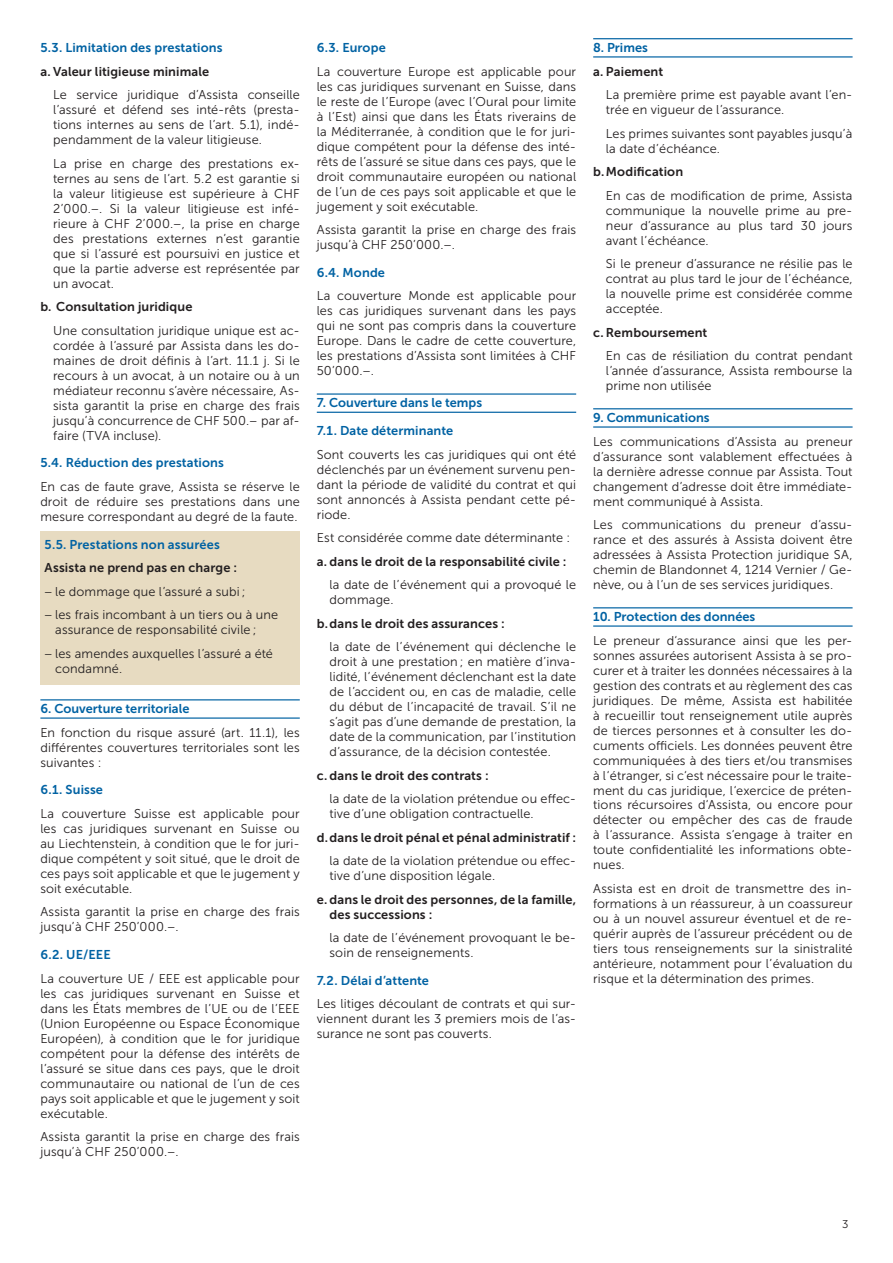
<style>
.page{position:relative;width:893px;height:1263px;background:#fff}
.page>*{position:absolute;margin:0;border:0;box-sizing:border-box;transform-origin:0 0}
.t1{font:12.75px/15px "Museo Sans 300";letter-spacing:.01em;color:#231f20;text-align:justify}
.t2{font:12.75px/15px "Museo Sans 700";letter-spacing:.01em;color:#231f20}
.t3{font:12.75px/27.8px "Museo Sans 700";color:#0062a3}
.t4{font:11.25px "Museo Sans 300";color:#231f20}
</style>
<div class="page">
<div style="left:40px;top:531px;width:260px;height:29px;background:#e7dbc1"></div>
<div style="left:40px;top:554px;width:260px;height:30px;background:#e7dbc1"></div>
<div style="left:40px;top:578px;width:260px;height:29px;background:#e7dbc1"></div>
<div style="left:40px;top:601px;width:260px;height:45px;background:#e7dbc1"></div>
<div style="left:40px;top:640px;width:260px;height:44px;background:#e7dbc1"></div>
<hr style="left:40px;top:699px;width:260px;height:1px;background:#0062a3">
<hr style="left:40px;top:717px;width:260px;height:2px;background:#0062a3">
<hr style="left:317px;top:393px;width:259px;height:2px;background:#0062a3">
<hr style="left:317px;top:412px;width:259px;height:1px;background:#0062a3">
<hr style="left:593px;top:38px;width:260px;height:1px;background:#0062a3">
<hr style="left:593px;top:56px;width:260px;height:2px;background:#0062a3">
<hr style="left:593px;top:408px;width:260px;height:1px;background:#0062a3">
<hr style="left:593px;top:426px;width:260px;height:2px;background:#0062a3">
<hr style="left:593px;top:607px;width:260px;height:1px;background:#0062a3">
<hr style="left:593px;top:625px;width:260px;height:2px;background:#0062a3">
<p class="t3" style="left:40px;top:34px;width:184px">5.3. Limitation des prestations</p>
<p class="t2" style="left:40px;top:64px;width:170px">a. Valeur litigieuse minimale</p>
<p class="t1" style="left:53px;top:87px;width:248px">Le service juridique d’Assista conseille l’assuré et défend ses inté-rêts (presta&shy;tions internes au sens de l’art. 5.1), indé&shy;pendamment de la valeur litigieuse.</p>
<p class="t1" style="left:53px;top:156px;width:248px">La prise en charge des prestations ex&shy;ternes au sens de l’art. 5.2 est garantie si la valeur litigieuse est supérieure à CHF 2’000.–. Si la valeur litigieuse est infé&shy;rieure à CHF 2’000.–, la prise en charge des prestations externes n’est garantie que si l’assuré est poursuivi en justice et que la partie adverse est représentée par un avocat.</p>
<p class="t2" style="left:40px;top:299px;width:153px">b. Consultation juridique</p>
<p class="t1" style="left:53px;top:323px;width:248px">Une consultation juridique unique est ac&shy;cordée à l’assuré par Assista dans les do&shy;maines de droit définis à l’art. 11.1 j. Si le recours à un avocat, à un notaire ou à un médiateur reconnu s’avère nécessaire, As&shy;sista garantit la prise en charge des frais jusqu’à concurrence de CHF 500.– par af&shy;faire (TVA incluse).</p>
<p class="t3" style="left:40px;top:449px;width:185px">5.4. Réduction des prestations</p>
<p class="t1" style="left:40px;top:479px;width:261px">En cas de faute grave, Assista se réserve le droit de réduire ses prestations dans une mesure correspondant au degré de la faute.</p>
<p class="t3" style="left:45px;top:530px;width:177px">5.5. Prestations non assurées</p>
<p class="t2" style="left:45px;top:560px;width:194px">Assista ne prend pas en charge :</p>
<p class="t1" style="left:45px;top:579px;width:235px;line-height:23.5px">− le dommage que l’assuré a subi ;<br>− les frais incombant à un tiers ou à une</p>
<p class="t1" style="left:45px;top:618px;width:230px;line-height:23.5px;text-align:center">assurance de responsabilité civile ;<br>− les amendes auxquelles l’assuré a été</p>
<p class="t1" style="left:55px;top:661px;width:68px">condamné.</p>
<p class="t3" style="left:40px;top:695px;width:151px">6. Couverture territoriale</p>
<p class="t1" style="left:40px;top:725px;width:261px">En fonction du risque assuré (art. 11.1), les différentes couvertures territoriales sont les suivantes :</p>
<p class="t3" style="left:40px;top:776px;width:64px">6.1. Suisse</p>
<p class="t1" style="left:40px;top:806px;width:261px">La couverture Suisse est applicable pour les cas juridiques survenant en Suisse ou au Liechtenstein, à condition que le for juri&shy;dique compétent y soit situé, que le droit de ces pays soit applicable et que le jugement y soit exécutable.</p>
<p class="t1" style="left:40px;top:904px;width:261px">Assista garantit la prise en charge des frais jusqu’à CHF 250’000.–.</p>
<p class="t3" style="left:40px;top:941px;width:72px">6.2. UE/EEE</p>
<p class="t1" style="left:40px;top:971px;width:261px">La couverture UE / EEE est applicable pour les cas juridiques survenant en Suisse et dans les États membres de l’UE ou de l’EEE (Union Européenne ou Espace Économique Européen), à condition que le for juridique compétent pour la défense des intérêts de l’assuré se situe dans ces pays, que le droit communautaire ou national de l’un de ces pays soit applicable et que le jugement y soit exécutable.</p>
<p class="t1" style="left:40px;top:1129px;width:261px">Assista garantit la prise en charge des frais jusqu’à CHF 250’000.–.</p>
<p class="t3" style="left:317px;top:34px;width:71px">6.3. Europe</p>
<p class="t1" style="left:317px;top:64px;width:261px">La couverture Europe est applicable pour les cas juridiques survenant en Suisse, dans le reste de l’Europe (avec l’Oural pour limite à l’Est) ainsi que dans les États riverains de la Méditerranée, à condition que le for juri&shy;dique compétent pour la défense des inté&shy;rêts de l’assuré se situe dans ces pays, que le droit communautaire européen ou national de l’un de ces pays soit applicable et que le jugement y soit exécutable.</p>
<p class="t1" style="left:317px;top:222px;width:261px">Assista garantit la prise en charge des frais jusqu’à CHF 250’000.–.</p>
<p class="t3" style="left:317px;top:258px;width:70px">6.4. Monde</p>
<p class="t1" style="left:317px;top:288px;width:261px">La couverture Monde est applicable pour les cas juridiques survenant dans les pays qui ne sont pas compris dans la couverture Europe. Dans le cadre de cette couverture, les prestations d’Assista sont limitées à CHF 50’000.–.</p>
<p class="t3" style="left:317px;top:389px;width:167px">7. Couverture dans le temps<br>7.1. Date déterminante</p>
<p class="t1" style="left:317px;top:447px;width:261px">Sont couverts les cas juridiques qui ont été déclenchés par un événement survenu pen&shy;dant la période de validité du contrat et qui sont annoncés à Assista pendant cette pé&shy;riode.</p>
<p class="t1" style="left:317px;top:530px;width:255px">Est considérée comme date déterminante :</p>
<p class="t2" style="left:317px;top:554px;width:251px">a. dans le droit de la responsabilité civile :</p>
<p class="t1" style="left:330px;top:577px;width:248px">la date de l’événement qui a provoqué le dommage.</p>
<p class="t2" style="left:317px;top:616px;width:190px">b.dans le droit des assurances :</p>
<p class="t1" style="left:330px;top:639px;width:248px">la date de l’événement qui déclenche le droit à une prestation ; en matière d’inva&shy;lidité, l’événement déclenchant est la date de l’accident ou, en cas de maladie, celle du début de l’incapacité de travail. S’il ne s’agit pas d’une demande de prestation, la date de la communication, par l’institution d’assurance, de la décision contestée.</p>
<p class="t2" style="left:317px;top:768px;width:173px">c. dans le droit des contrats :</p>
<p class="t1" style="left:330px;top:791px;width:248px">la date de la violation prétendue ou effec&shy;tive d’une obligation contractuelle.</p>
<p class="t2" style="left:317px;top:829px;width:261px">d.dans le droit pénal et pénal administratif :</p>
<p class="t1" style="left:330px;top:853px;width:248px">la date de la violation prétendue ou effec&shy;tive d’une disposition légale.</p>
<p class="t2" style="left:330px;top:891px;width:248px;text-indent:-13px">e. dans le droit des personnes, de la famille, des successions :</p>
<p class="t1" style="left:330px;top:930px;width:248px">la date de l’événement provoquant le be&shy;soin de renseignements.</p>
<p class="t3" style="left:317px;top:966px;width:114px">7.2. Délai d’attente</p>
<p class="t1" style="left:317px;top:996px;width:261px">Les litiges découlant de contrats et qui sur&shy;viennent durant les 3 premiers mois de l’as&shy;surance ne sont pas couverts.</p>
<p class="t3" style="left:593px;top:34px;width:56px">8. Primes</p>
<p class="t2" style="left:593px;top:64px;width:72px">a. Paiement</p>
<p class="t1" style="left:606px;top:87px;width:248px">La première prime est payable avant l’en&shy;trée en vigueur de l’assurance.</p>
<p class="t1" style="left:606px;top:126px;width:248px">Les primes suivantes sont payables jusqu’à la date d’échéance.</p>
<p class="t2" style="left:593px;top:164px;width:92px">b.Modification</p>
<p class="t1" style="left:606px;top:188px;width:248px">En cas de modification de prime, Assista communique la nouvelle prime au pre&shy;neur d’assurance au plus tard 30 jours avant l’échéance.</p>
<p class="t1" style="left:606px;top:256px;width:248px">Si le preneur d’assurance ne résilie pas le contrat au plus tard le jour de l’échéance, la nouvelle prime est considérée comme acceptée.</p>
<p class="t2" style="left:593px;top:325px;width:116px">c. Remboursement</p>
<p class="t1" style="left:606px;top:348px;width:248px">En cas de résiliation du contrat pendant l’année d’assurance, Assista rembourse la prime non utilisée</p>
<p class="t3" style="left:593px;top:404px;width:118px">9. Communications</p>
<p class="t1" style="left:593px;top:434px;width:261px">Les communications d’Assista au preneur d’assurance sont valablement effectuées à la dernière adresse connue par Assista. Tout changement d’adresse doit être immédiate&shy;ment communiqué à Assista.</p>
<p class="t1" style="left:593px;top:517px;width:261px">Les communications du preneur d’assu&shy;rance et des assurés à Assista doivent être adressées à Assista Protection juridique SA, chemin de Blandonnet 4, 1214 Vernier / Ge&shy;nève, ou à l’un de ses services juridiques.</p>
<p class="t3" style="left:593px;top:603px;width:164px">10. Protection des données</p>
<p class="t1" style="left:593px;top:633px;width:261px">Le preneur d‘assurance ainsi que les per&shy;sonnes assurées autorisent Assista à se pro&shy;curer et à traiter les données nécessaires à la gestion des contrats et au règlement des cas juridiques. De même, Assista est habilitée à recueillir tout renseignement utile auprès de tierces personnes et à consulter les do&shy;cuments officiels. Les données peuvent être communiquées à des tiers et/ou transmises à l‘étranger, si c‘est nécessaire pour le traite&shy;ment du cas juridique, l‘exercice de préten&shy;tions récursoires d‘Assista, ou encore pour détecter ou empêcher des cas de fraude à l‘assurance. Assista s‘engage à traiter en toute confidentialité les informations obte&shy;nues.</p>
<p class="t1" style="left:593px;top:881px;width:261px">Assista est en droit de transmettre des in&shy;formations à un réassureur, à un coassureur ou à un nouvel assureur éventuel et de re&shy;quérir auprès de l’assureur précédent ou de tiers tous renseignements sur la sinistralité antérieure, notamment pour l’évaluation du risque et la détermination des primes.</p>
<p class="t4" style="left:842px;top:1218px;width:8px">3</p>
</div>
